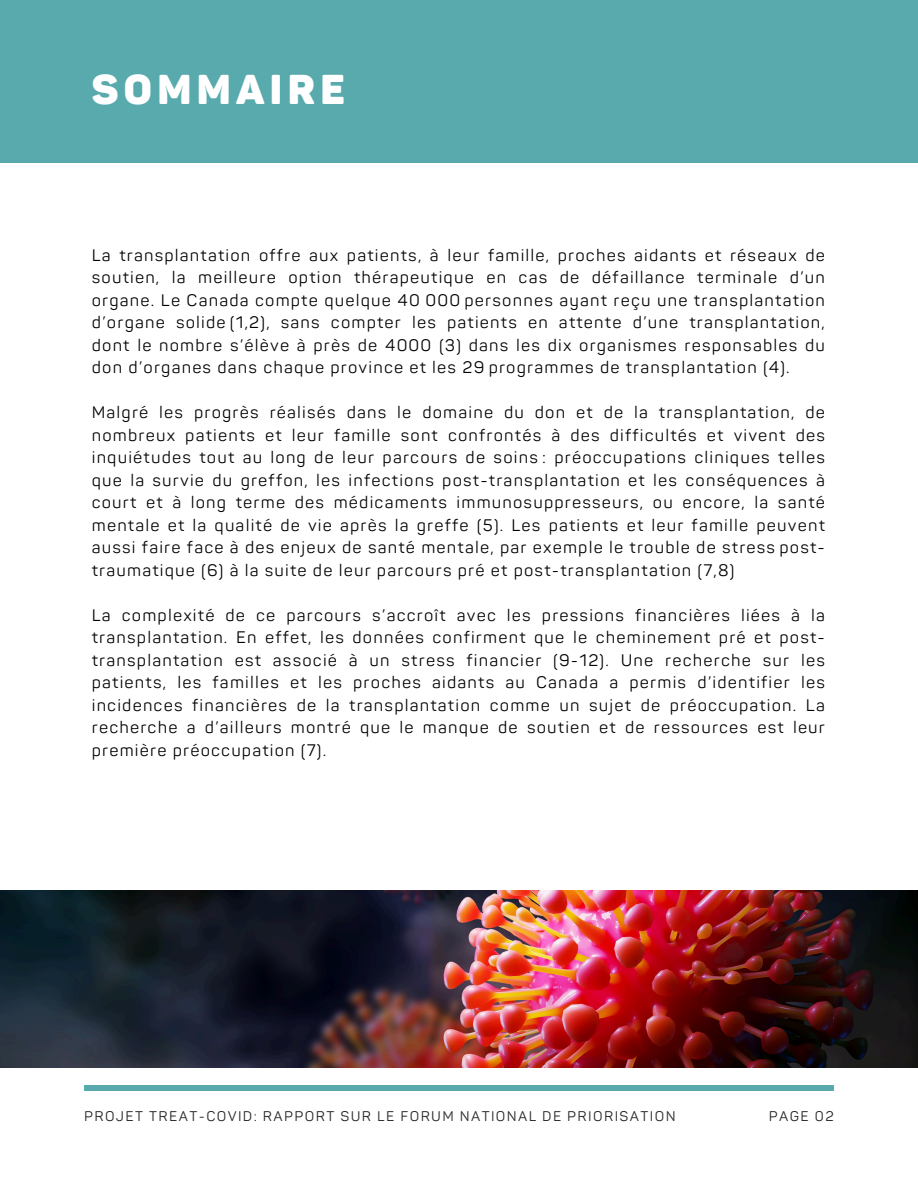
<style>
.page{position:relative;width:918px;height:1188px;background:#fff}
.page>*{position:absolute;margin:0;border:0;box-sizing:border-box;transform-origin:0 0}
.t1{font:900 41.1px "Panton";letter-spacing:.13em;color:#fff}
.t2{font:16.5px/22.5px "Panton";letter-spacing:.07em;color:#000;text-align:justify}
.t3{font:13.8px "Panton";letter-spacing:.1em;color:#222}
</style>
<div class="page">
<hr style="left:84px;top:1086px;width:749px;height:4px;background:#58aaad">
<div style="left:0;top:0;width:918px;height:163px;background:#58aaad"></div>
<img style="left:0;top:890px;width:918px;height:178px">
<h2 class="t1" style="left:92px;top:65px;width:254px">SOMMAIRE</h2>
<h1 class="t2" style="left:92px;top:245px;width:735px">La transplantation offre aux patients, à leur famille, proches aidants et réseaux de soutien, la meilleure option thérapeutique en cas de défaillance terminale d’un organe. Le Canada compte quelque 40 000 personnes ayant reçu une transplantation d’organe solide (1,2), sans compter les patients en attente d’une transplantation, dont le nombre s’élève à près de 4000 (3) dans les dix organismes responsables du don d’organes dans chaque province et les 29 programmes de transplantation (4).</h1>
<h2 class="t2" style="left:92px;top:402px;width:735px">Malgré les progrès réalisés dans le domaine du don et de la transplantation, de nombreux patients et leur famille sont confrontés à des difficultés et vivent des inquiétudes tout au long de leur parcours de soins : préoccupations cliniques telles que la survie du greffon, les infections post-transplantation et les conséquences à court et à long terme des médicaments immunosuppresseurs, ou encore, la santé mentale et la qualité de vie après la greffe (5). Les patients et leur famille peuvent aussi faire face à des enjeux de santé mentale, par exemple le trouble de stress post&shy;traumatique (6) à la suite de leur parcours pré et post-transplantation (7,8)</h2>
<h2 class="t2" style="left:92px;top:605px;width:735px">La complexité de ce parcours s’accroît avec les pressions financières liées à la transplantation. En effet, les données confirment que le cheminement pré et post&shy;transplantation est associé à un stress financier (9-12). Une recherche sur les patients, les familles et les proches aidants au Canada a permis d’identifier les incidences financières de la transplantation comme un sujet de préoccupation. La recherche a d’ailleurs montré que le manque de soutien et de ressources est leur première préoccupation (7).</h2>
<p class="t3" style="left:84px;top:1108px;width:593px">PROJET TREAT-COVID: RAPPORT SUR LE FORUM NATIONAL DE PRIORISATION</p>
<p class="t3" style="left:769px;top:1108px;width:66px">PAGE 02</p>
</div>
